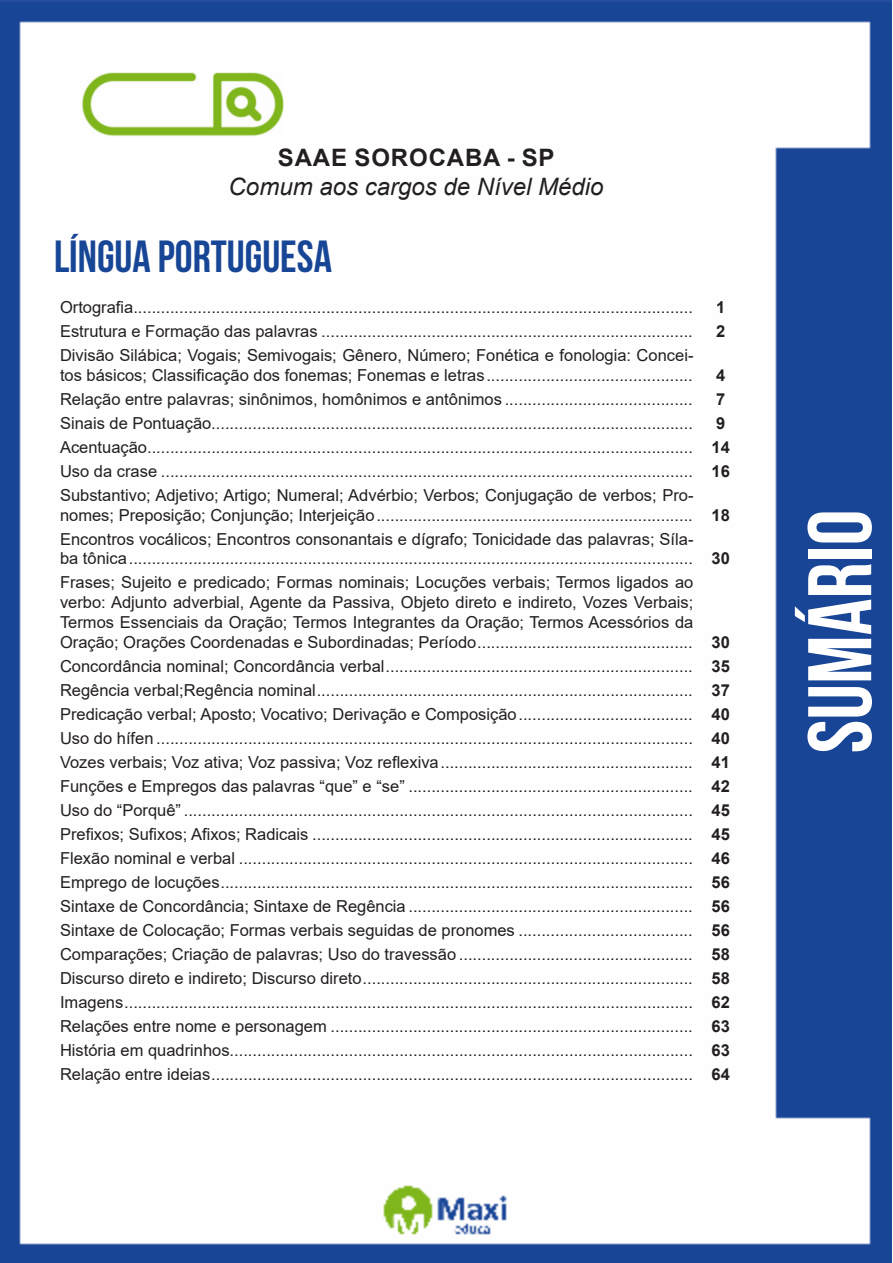
<style>
.page{position:relative;width:893px;height:1263px;background:#fff}
.page>*{position:absolute;margin:0;border:0;box-sizing:border-box;transform-origin:0 0}
.t1{font:700 90px "Bebas Neue";color:#fff}
.t2{font:700 45px "Bebas Neue";color:#184696}
.t3{font:italic 24px "Arial";color:#231f20}
.t4{font:700 24px "Arial";letter-spacing:.035em;color:#231f20}
.ALTERNATIVAS{font:16.5px/19.8px "Arial";color:#231f20}
.TÍTULO_MATÉRIA{font:16.5px "Arial";color:#231f20}
.ALTERNATIVAS-2{font:700 16.5px "Arial";color:#231f20}
.TÍTULO_MATÉRIA-2{font:700 16.5px "Arial";color:#231f20}
</style>
<div class="page">
<img style="left:0;top:0;width:892px;height:1263px">
<div style="left:53px;top:55px;width:317px;height:121px;background:#fff"></div>
<img style="left:82px;top:72px;width:201px;height:64px">
<p class="t4" style="left:278px;top:141px;width:278px">SAAE SOROCABA - SP</p>
<p class="t3" style="left:229px;top:171px;width:376px">Comum aos cargos de Nível Médio</p>
<p class="t2" style="left:54px;top:232px;width:279px">LÍNGUA PORTUGUESA</p>
<p class="TÍTULO_MATÉRIA" style="left:60px;top:296px;width:634px">Ortografia..........................................................................................................................</p>
<p class="TÍTULO_MATÉRIA-2" style="left:716px;top:295px;width:11px">1</p>
<p class="ALTERNATIVAS" style="left:60px;top:321px;width:634px">Estrutura e Formação das palavras .................................................................................</p>
<p class="ALTERNATIVAS-2" style="left:716px;top:319px;width:11px">2</p>
<p class="ALTERNATIVAS" style="left:60px;top:345px;width:635px">Divisão Silábica; Vogais; Semivogais; Gênero, Número; Fonética e fonologia: Concei&shy;tos básicos; Classificação dos fonemas; Fonemas e letras.............................................</p>
<p class="ALTERNATIVAS-2" style="left:716px;top:363px;width:11px">4</p>
<p class="ALTERNATIVAS" style="left:60px;top:389px;width:634px">Relação entre palavras; sinônimos, homônimos e antônimos .........................................</p>
<p class="ALTERNATIVAS-2" style="left:716px;top:387px;width:11px">7</p>
<p class="ALTERNATIVAS" style="left:60px;top:413px;width:634px">Sinais de Pontuação.........................................................................................................</p>
<p class="ALTERNATIVAS-2" style="left:716px;top:411px;width:11px">9</p>
<p class="ALTERNATIVAS" style="left:60px;top:437px;width:634px">Acentuação.......................................................................................................................</p>
<p class="ALTERNATIVAS-2" style="left:712px;top:435px;width:20px">14</p>
<p class="ALTERNATIVAS" style="left:60px;top:461px;width:634px">Uso da crase ....................................................................................................................</p>
<p class="ALTERNATIVAS-2" style="left:712px;top:459px;width:20px">16</p>
<p class="ALTERNATIVAS" style="left:60px;top:485px;width:635px">Substantivo; Adjetivo; Artigo; Numeral; Advérbio; Verbos; Conjugação de verbos; Pro&shy;nomes; Preposição; Conjunção; Interjeição.....................................................................</p>
<p class="ALTERNATIVAS-2" style="left:712px;top:503px;width:20px">18</p>
<p class="ALTERNATIVAS" style="left:60px;top:529px;width:635px">Encontros vocálicos; Encontros consonantais e dígrafo; Tonicidade das palavras; Síla&shy;ba tônica...........................................................................................................................</p>
<p class="ALTERNATIVAS" style="left:60px;top:573px;width:635px;text-align:justify">Frases; Sujeito e predicado; Formas nominais; Locuções verbais; Termos ligados ao verbo: Adjunto adverbial, Agente da Passiva, Objeto direto e indireto, Vozes Verbais; Termos Essenciais da Oração; Termos Integrantes da Oração; Termos Acessórios da Oração; Orações Coordenadas e Subordinadas; Período...............................................</p>
<p class="ALTERNATIVAS-2" style="left:712px;top:547px;width:20px">30</p>
<p class="ALTERNATIVAS-2" style="left:712px;top:630px;width:20px">30</p>
<p class="ALTERNATIVAS" style="left:60px;top:656px;width:634px">Concordância nominal; Concordância verbal...................................................................</p>
<p class="ALTERNATIVAS-2" style="left:712px;top:654px;width:20px">35</p>
<p class="ALTERNATIVAS" style="left:60px;top:680px;width:634px">Regência verbal;Regência nominal..................................................................................</p>
<p class="ALTERNATIVAS-2" style="left:712px;top:678px;width:20px">37</p>
<p class="ALTERNATIVAS" style="left:60px;top:704px;width:634px">Predicação verbal; Aposto; Vocativo; Derivação e Composição......................................</p>
<p class="ALTERNATIVAS-2" style="left:712px;top:702px;width:20px">40</p>
<p class="ALTERNATIVAS" style="left:60px;top:728px;width:634px">Uso do hífen .....................................................................................................................</p>
<p class="ALTERNATIVAS-2" style="left:712px;top:726px;width:20px">40</p>
<p class="ALTERNATIVAS" style="left:60px;top:752px;width:634px">Vozes verbais; Voz ativa; Voz passiva; Voz reflexiva.......................................................</p>
<p class="ALTERNATIVAS-2" style="left:712px;top:750px;width:20px">41</p>
<p class="ALTERNATIVAS" style="left:60px;top:776px;width:634px">Funções e Empregos das palavras “que” e “se” ..............................................................</p>
<p class="ALTERNATIVAS-2" style="left:712px;top:774px;width:20px">42</p>
<p class="ALTERNATIVAS" style="left:60px;top:800px;width:634px">Uso do “Porquê” ...............................................................................................................</p>
<p class="ALTERNATIVAS-2" style="left:712px;top:798px;width:20px">45</p>
<p class="ALTERNATIVAS" style="left:60px;top:824px;width:634px">Prefixos; Sufixos; Afixos; Radicais ...................................................................................</p>
<p class="ALTERNATIVAS-2" style="left:712px;top:822px;width:20px">45</p>
<p class="ALTERNATIVAS" style="left:60px;top:848px;width:634px">Flexão nominal e verbal ...................................................................................................</p>
<p class="ALTERNATIVAS-2" style="left:712px;top:846px;width:20px">46</p>
<p class="ALTERNATIVAS" style="left:60px;top:872px;width:634px">Emprego de locuções.......................................................................................................</p>
<p class="ALTERNATIVAS-2" style="left:712px;top:870px;width:20px">56</p>
<p class="ALTERNATIVAS" style="left:60px;top:896px;width:634px">Sintaxe de Concordância; Sintaxe de Regência ..............................................................</p>
<p class="ALTERNATIVAS-2" style="left:712px;top:895px;width:20px">56</p>
<p class="ALTERNATIVAS" style="left:60px;top:920px;width:634px">Sintaxe de Colocação; Formas verbais seguidas de pronomes ......................................</p>
<p class="ALTERNATIVAS-2" style="left:712px;top:919px;width:20px">56</p>
<p class="ALTERNATIVAS" style="left:60px;top:944px;width:634px">Comparações; Criação de palavras; Uso do travessão ...................................................</p>
<p class="ALTERNATIVAS-2" style="left:712px;top:943px;width:20px">58</p>
<p class="ALTERNATIVAS" style="left:60px;top:968px;width:634px">Discurso direto e indireto; Discurso direto........................................................................</p>
<p class="ALTERNATIVAS-2" style="left:712px;top:967px;width:20px">58</p>
<p class="ALTERNATIVAS" style="left:60px;top:992px;width:634px">Imagens............................................................................................................................</p>
<p class="ALTERNATIVAS-2" style="left:712px;top:991px;width:20px">62</p>
<p class="ALTERNATIVAS" style="left:60px;top:1016px;width:634px">Relações entre nome e personagem ...............................................................................</p>
<p class="ALTERNATIVAS-2" style="left:712px;top:1015px;width:20px">63</p>
<p class="ALTERNATIVAS" style="left:60px;top:1040px;width:634px">História em quadrinhos.....................................................................................................</p>
<p class="ALTERNATIVAS-2" style="left:712px;top:1039px;width:20px">63</p>
<p class="ALTERNATIVAS" style="left:60px;top:1064px;width:634px">Relação entre ideias.........................................................................................................</p>
<p class="ALTERNATIVAS-2" style="left:712px;top:1063px;width:20px">64</p>
<h1 class="t1" style="left:791px;top:753px;width:245px;rotate:-90deg">SUMÁRIO</h1>
</div>
